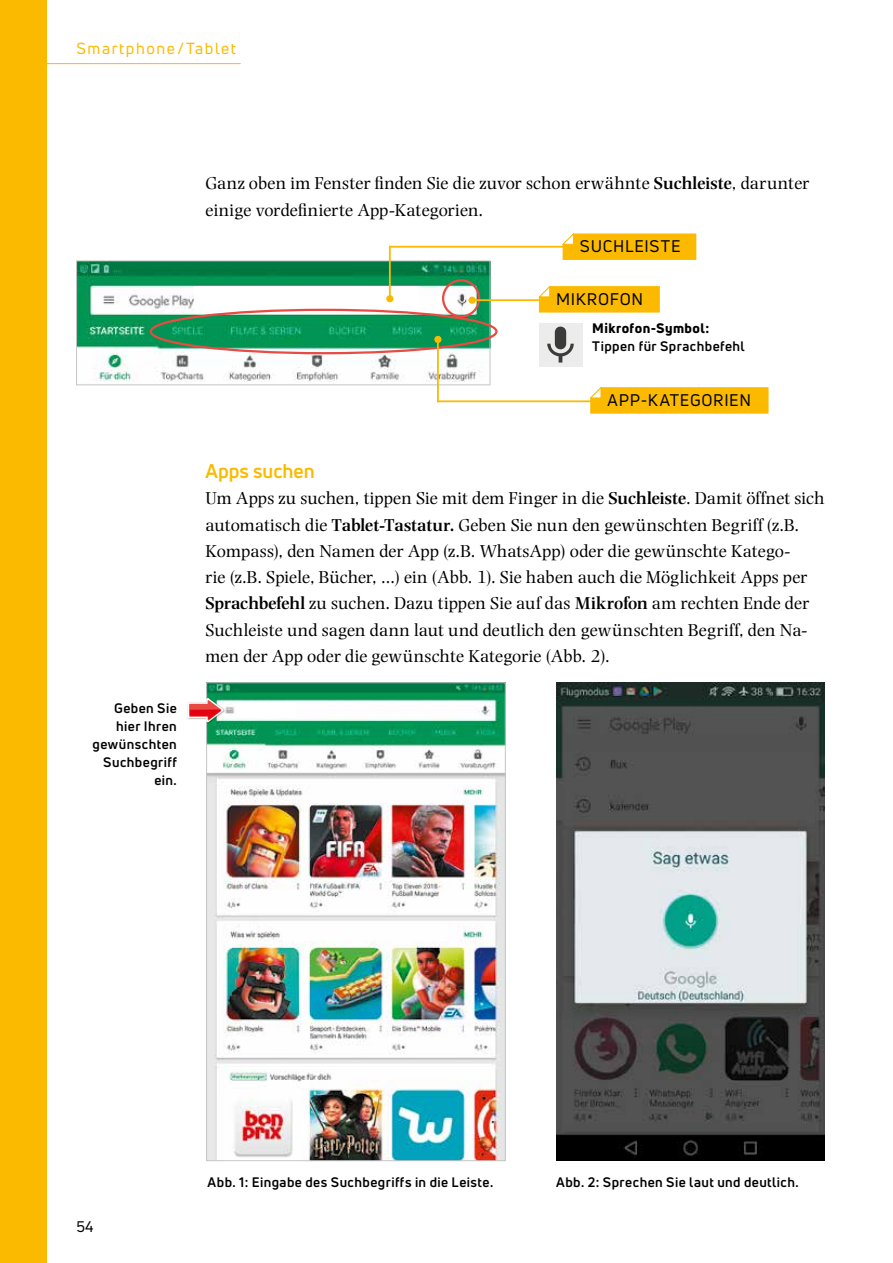
<style>
.page{position:relative;width:893px;height:1263px;background:#fff}
.page>*{position:absolute;margin:0;border:0;box-sizing:border-box;transform-origin:0 0}
.t1{font:700 19.5px "Uni Neue";color:#fbba00}
.t2{font:18px/26.2px "Photina MT Std";letter-spacing:.005em;color:#000}
.t3{font:16.5px "Uni Neue";letter-spacing:.04em;color:#000}
.t4{font:15.75px "Uni Neue";letter-spacing:.1em;color:#fbba00}
.t5{font:15px "Uni Neue";color:#000}
.t6{font:700 13.5px/18px "Uni Neue";letter-spacing:.03em;color:#000;text-align:right}
.t7{font:800 13.5px "Uni Neue";letter-spacing:.03em;color:#000}
.s1{font-weight:600}
</style>
<div class="page">
<hr style="left:0;top:63px;width:241px;height:1px;background:#fbba00">
<div style="left:0;top:0;width:47px;height:1263px;background:#fbba00"></div>
<img style="left:208px;top:685px;width:295px;height:474px">
<div style="left:206px;top:683px;width:299px;height:478px;border:1px solid #c5c6c6"></div>
<img style="left:556px;top:683px;width:269px;height:478px">
<svg style="left:562px;top:233px;width:134px;height:27px;background:#fbbd0c"></svg>
<img style="left:78px;top:263px;width:410px;height:119px">
<div style="left:76px;top:261px;width:414px;height:124px;border:1px solid #c5c6c6"></div>
<div style="left:194px;top:286px;width:224px;height:28px;background:#fff"></div>
<div style="left:539px;top:323px;width:43px;height:43px;background:#ececed"></div>
<svg style="left:547px;top:327px;width:27px;height:36px"></svg>
<div style="left:188px;top:698px;width:37px;height:26px;background:#000;opacity:.3"></div>
<svg style="left:188px;top:698px;width:36px;height:24px"></svg>
<div style="left:150px;top:309px;width:348px;height:45px;border:2px solid #e94a42;border-radius:50%"></div>
<div style="left:442px;top:279px;width:38px;height:39px;border:2px solid #e94a42;border-radius:50%"></div>
<hr style="left:472px;top:299px;width:135px;height:2px;background:#fbba00">
<div style="left:468px;top:297px;width:8px;height:7px;background:#fbba00;border-radius:50%"></div>
<svg style="left:538px;top:286px;width:122px;height:27px;background:#fbbd0d"></svg>
<hr style="left:437px;top:339px;width:2px;height:63px;background:#fbba00">
<div style="left:434px;top:336px;width:7px;height:7px;background:#fbba00;border-radius:50%"></div>
<hr style="left:437px;top:400px;width:182px;height:2px;background:#fbba00">
<svg style="left:590px;top:387px;width:178px;height:27px;background:#fbbc09"></svg>
<hr style="left:389px;top:246px;width:2px;height:53px;background:#fbba00">
<div style="left:386px;top:295px;width:7px;height:7px;background:#fbba00;border-radius:50%"></div>
<hr style="left:389px;top:246px;width:183px;height:2px;background:#fbba00">
<div style="left:236px;top:703px;width:60px;height:14px;background:#fff"></div>
<p class="t4" style="left:77px;top:39px;width:161px">Smartphone/Tablet</p>
<p class="t2" style="left:206px;top:170px;width:605px">Ganz oben im Fenster finden Sie die zuvor schon erwähnte <span class="s1">Suchleiste</span>, darunter einige vordefinierte App-Kategorien.</p>
<p class="t3" style="left:580px;top:236px;width:102px">SUCHLEISTE</p>
<p class="t3" style="left:556px;top:289px;width:88px">MIKROFON</p>
<p class="t7" style="left:592px;top:319px;width:118px">Mikrofon-Symbol:</p>
<p class="t6" style="left:592px;top:337px;width:154px">Tippen für Sprachbefehl</p>
<p class="t3" style="left:607px;top:390px;width:145px">APP-KATEGORIEN</p>
<p class="t6" style="left:93px;top:699px;width:86px">Geben Sie hier Ihren gewünschten<br>Suchbegriff ein.</p>
<p class="t1" style="left:206px;top:459px;width:111px">Apps suchen</p>
<p class="t2" style="left:206px;top:485px;width:621px">Um Apps zu suchen, tippen Sie mit dem Finger in die <span class="s1">Suchleiste</span>. Damit öffnet sich automatisch die <span class="s1">Tablet-Tastatur.</span> Geben Sie nun den gewünschten Begriff (z.B.<br>Kompass), den Namen der App (z.B. WhatsApp) oder die gewünschte Katego-<br>rie (z.B. Spiele, Bücher, …) ein (Abb. 1). Sie haben auch die Möglichkeit Apps per <span class="s1">Sprachbefehl</span> zu suchen. Dazu tippen Sie auf das <span class="s1">Mikrofon</span> am rechten Ende der Suchleiste und sagen dann laut und deutlich den gewünschten Begriff, den Na&shy;men der App oder die gewünschte Kategorie (Abb. 2).</p>
<p class="t5" style="left:77px;top:1217px;width:19px">54</p>
<p class="t6" style="left:208px;top:1173px;width:287px">Abb. 1: Eingabe des Suchbegriffs in die Leiste.</p>
<p class="t6" style="left:556px;top:1173px;width:244px">Abb. 2: Sprechen Sie laut und deutlich.</p>
</div>
